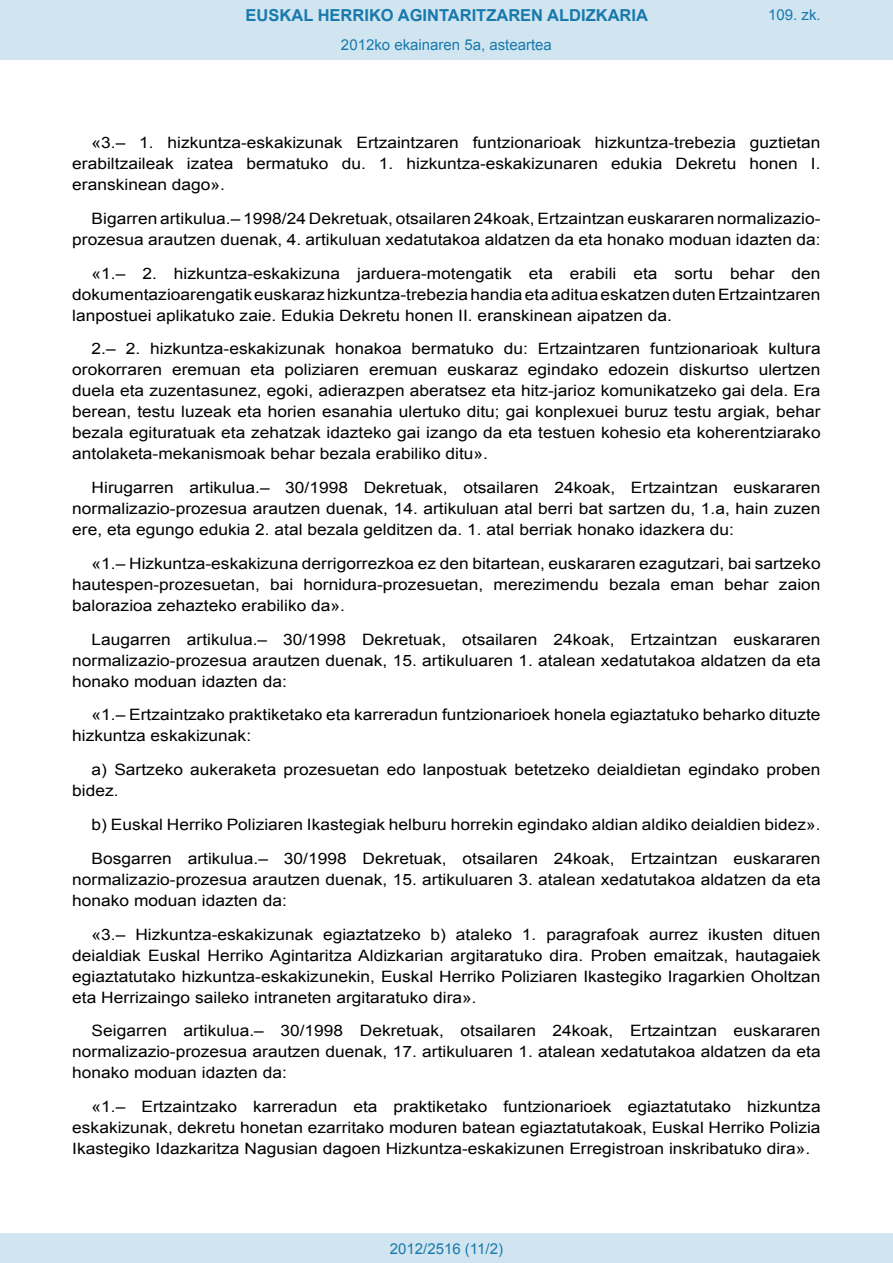
<style>
.page{position:relative;width:893px;height:1263px;background:#fff}
.page>*{position:absolute;margin:0;border:0;box-sizing:border-box;transform-origin:0 0}
.t1{font:700 16.5px "Arial";color:#1879ad}
.BOPVDetalle{font:15.6px/21px "Arial";color:#000;text-align:justify;scale:1.11 1}
.BOPVDetalleNivel1{font:15.6px/21px "Arial";color:#000;scale:1.11 1}
.Paginacion_Centro{font:15px "Arial";color:#1879ad}
</style>
<div class="page">
<div style="left:0;top:0;width:893px;height:60px;background:#d0e5f0"></div>
<div style="left:0;top:1233px;width:893px;height:30px;background:#d0e5f0"></div>
<p class="t1" style="left:246px;top:4px;width:404px">EUSKAL HERRIKO AGINTARITZAREN ALDIZKARIA</p>
<p class="Paginacion_Centro" style="left:341px;top:35px;width:212px">2012ko ekainaren 5a, asteartea</p>
<p class="Paginacion_Centro" style="left:768px;top:5px;width:54px">109. zk.</p>
<p class="BOPVDetalle" style="left:72px;top:132px;width:676px;text-indent:19px">«3.– 1. hizkuntza-eskakizunak Ertzaintzaren funtzionarioak hizkuntza-trebezia guztietan erabiltzaileak izatea bermatuko du. 1. hizkuntza-eskakizunaren edukia Dekretu honen I. eranskinean dago».</p>
<p class="BOPVDetalle" style="left:72px;top:208px;width:676px;text-align:right">Bigarren artikulua.– 1998/24 Dekretuak, otsailaren 24koak, Ertzaintzan euskararen normalizazio&shy;prozesua arautzen duenak, 4. artikuluan xedatutakoa aldatzen da eta honako moduan idazten da:</p>
<p class="BOPVDetalle" style="left:72px;top:263px;width:676px;text-indent:19px">«1.– 2. hizkuntza-eskakizuna jarduera-motengatik eta erabili eta sortu behar den dokumentazioarengatik euskaraz hizkuntza-trebezia handia eta aditua eskatzen duten Ertzaintzaren lanpostuei aplikatuko zaie. Edukia Dekretu honen II. eranskinean aipatzen da.</p>
<p class="BOPVDetalle" style="left:72px;top:339px;width:676px;text-indent:19px">2.– 2. hizkuntza-eskakizunak honakoa bermatuko du: Ertzaintzaren funtzionarioak kultura orokorraren eremuan eta poliziaren eremuan euskaraz egindako edozein diskurtso ulertzen duela eta zuzentasunez, egoki, adierazpen aberatsez eta hitz-jarioz komunikatzeko gai dela. Era berean, testu luzeak eta horien esanahia ulertuko ditu; gai konplexuei buruz testu argiak, behar bezala egituratuak eta zehatzak idazteko gai izango da eta testuen kohesio eta koherentziarako antolaketa-mekanismoak behar bezala erabiliko ditu».</p>
<p class="BOPVDetalle" style="left:72px;top:477px;width:676px;text-indent:19px">Hirugarren artikulua.– 30/1998 Dekretuak, otsailaren 24koak, Ertzaintzan euskararen normalizazio-prozesua arautzen duenak, 14. artikuluan atal berri bat sartzen du, 1.a, hain zuzen ere, eta egungo edukia 2. atal bezala gelditzen da. 1. atal berriak honako idazkera du:</p>
<p class="BOPVDetalle" style="left:72px;top:553px;width:676px;text-indent:19px">«1.– Hizkuntza-eskakizuna derrigorrezkoa ez den bitartean, euskararen ezagutzari, bai sartzeko hautespen-prozesuetan, bai hornidura-prozesuetan, merezimendu bezala eman behar zaion balorazioa zehazteko erabiliko da».</p>
<p class="BOPVDetalle" style="left:72px;top:629px;width:676px;text-indent:19px">Laugarren artikulua.– 30/1998 Dekretuak, otsailaren 24koak, Ertzaintzan euskararen normalizazio-prozesua arautzen duenak, 15. artikuluaren 1. atalean xedatutakoa aldatzen da eta honako moduan idazten da:</p>
<p class="BOPVDetalle" style="left:72px;top:705px;width:676px;text-indent:19px">«1.– Ertzaintzako praktiketako eta karreradun funtzionarioek honela egiaztatuko beharko dituzte hizkuntza eskakizunak:</p>
<p class="BOPVDetalleNivel1" style="left:72px;top:759px;width:676px;text-indent:19px">a) Sartzeko aukeraketa prozesuetan edo lanpostuak betetzeko deialdietan egindako proben bidez.</p>
<p class="BOPVDetalleNivel1" style="left:92px;top:814px;width:658px">b) Euskal Herriko Poliziaren Ikastegiak helburu horrekin egindako aldian aldiko deialdien bidez».</p>
<p class="BOPVDetalle" style="left:72px;top:848px;width:676px;text-indent:19px">Bosgarren artikulua.– 30/1998 Dekretuak, otsailaren 24koak, Ertzaintzan euskararen normalizazio-prozesua arautzen duenak, 15. artikuluaren 3. atalean xedatutakoa aldatzen da eta honako moduan idazten da:</p>
<p class="BOPVDetalle" style="left:72px;top:924px;width:676px;text-indent:19px">«3.– Hizkuntza-eskakizunak egiaztatzeko b) ataleko 1. paragrafoak aurrez ikusten dituen deialdiak Euskal Herriko Agintaritza Aldizkarian argitaratuko dira. Proben emaitzak, hautagaiek egiaztatutako hizkuntza-eskakizunekin, Euskal Herriko Poliziaren Ikastegiko Iragarkien Oholtzan eta Herrizaingo saileko intraneten argitaratuko dira».</p>
<p class="BOPVDetalle" style="left:72px;top:1020px;width:676px;text-indent:19px">Seigarren artikulua.– 30/1998 Dekretuak, otsailaren 24koak, Ertzaintzan euskararen normalizazio-prozesua arautzen duenak, 17. artikuluaren 1. atalean xedatutakoa aldatzen da eta honako moduan idazten da:</p>
<p class="BOPVDetalle" style="left:72px;top:1096px;width:676px;text-indent:19px">«1.– Ertzaintzako karreradun eta praktiketako funtzionarioek egiaztatutako hizkuntza eskakizunak, dekretu honetan ezarritako moduren batean egiaztatutakoak, Euskal Herriko Polizia Ikastegiko Idazkaritza Nagusian dagoen Hizkuntza-eskakizunen Erregistroan inskribatuko dira».</p>
<p class="Paginacion_Centro" style="left:390px;top:1238px;width:115px">2012/2516 (11/2)</p>
</div>
